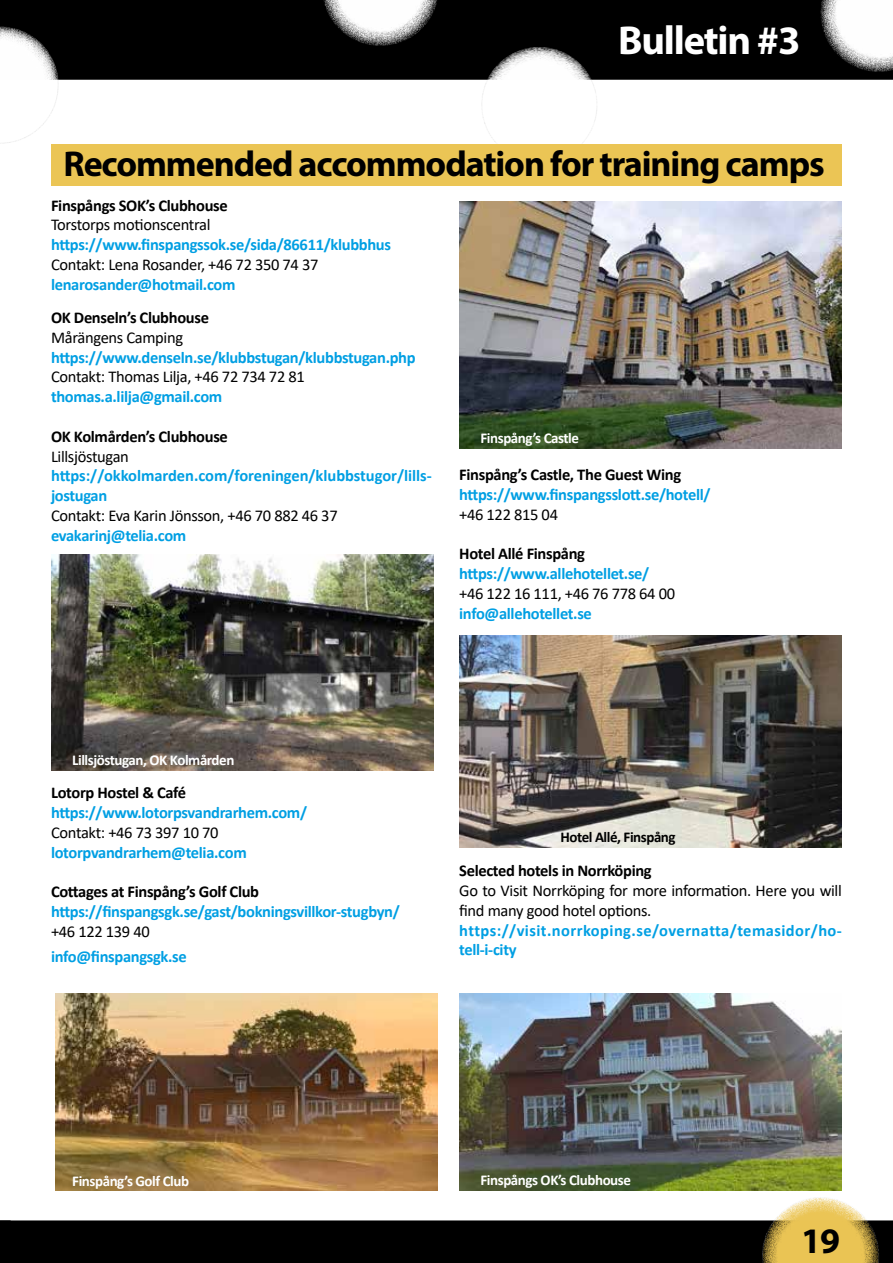
<style>
.page{position:relative;width:893px;height:1263px;background:#fff}
.page>*{position:absolute;margin:0;border:0;box-sizing:border-box;transform-origin:0 0}
.t1{font:700 40.5px "Myriad Pro";letter-spacing:-.03em;color:#fff}
.t2{font:700 36px "Myriad Pro";letter-spacing:-.03em;color:#000}
.t3{font:700 16.5px/19.8px "Calibri";letter-spacing:-.02em;color:#009fe3}
.t4{font:16.5px/19.8px "Calibri";letter-spacing:-.02em;color:#000}
.t5{font:700 16.5px "Calibri";letter-spacing:-.02em;color:#000}
.t6{font:700 16.5px/19.8px "Calibri";letter-spacing:.025em;color:#009fe3}
.t7{font:700 15px "Calibri";letter-spacing:-.03em;color:#fff}
.t8{font:700 15px "Calibri";letter-spacing:-.03em;color:#000}
</style>
<div class="page">
<div style="left:0;top:0;width:893px;height:80px;background:#000"></div>
<svg style="left:821px;top:0;width:72px;height:72px"></svg>
<svg style="left:322px;top:0;width:117px;height:46px"></svg>
<svg style="left:0;top:1197px;width:893px;height:66px"></svg>
<svg style="left:0;top:27px;width:58px;height:116px"></svg>
<div style="left:482px;top:47px;width:115px;height:116px;background:#fff;border-radius:50%"></div>
<img style="left:55px;top:994px;width:383px;height:197px">
<div style="left:51px;top:145px;width:791px;height:41px;background:#ebc555"></div>
<img style="left:459px;top:202px;width:383px;height:247px">
<img style="left:459px;top:636px;width:383px;height:211px">
<img style="left:51px;top:554px;width:383px;height:217px">
<img style="left:459px;top:994px;width:383px;height:197px">
<h1 class="t1" style="left:618px;top:14px;width:184px">Bulletin #3</h1>
<h2 class="t2" style="left:63px;top:140px;width:763px">Recommended accommodation for training camps</h2>
<p class="t5" style="left:51px;top:193px;width:178px">Finspångs SOK’s Clubhouse</p>
<p class="t4" style="left:51px;top:215px;width:161px">Torstorps motionscentral</p>
<p class="t3" style="left:51px;top:235px;width:342px">https://www.finspangssok.se/sida/86611/klubbhus</p>
<p class="t4" style="left:51px;top:254px;width:269px">Contakt: Lena Rosander, +46 72 350 74 37</p>
<p class="t3" style="left:51px;top:274px;width:186px">lenarosander@hotmail.com</p>
<p class="t5" style="left:51px;top:306px;width:159px">OK Denseln’s Clubhouse</p>
<p class="t4" style="left:51px;top:327px;width:134px">Mårängens Camping</p>
<p class="t3" style="left:51px;top:347px;width:366px">https://www.denseln.se/klubbstugan/klubbstugan.php</p>
<p class="t4" style="left:51px;top:367px;width:255px">Contakt: Thomas Lilja, +46 72 734 72 81</p>
<p class="t3" style="left:51px;top:387px;width:173px">thomas.a.lilja@gmail.com</p>
<p class="t5" style="left:51px;top:425px;width:178px">OK Kolmården’s Clubhouse</p>
<p class="t4" style="left:51px;top:446px;width:79px">Lillsjöstugan</p>
<p class="t3" style="left:51px;top:466px;width:382px">https://okkolmarden.com/foreningen/klubbstugor/lills&shy;jostugan</p>
<p class="t4" style="left:51px;top:505px;width:288px">Contakt: Eva Karin Jönsson, +46 70 882 46 37</p>
<p class="t3" style="left:51px;top:525px;width:137px">evakarinj@telia.com</p>
<p class="t7" style="left:480px;top:427px;width:100px">Finspång’s Castle</p>
<p class="t5" style="left:459px;top:463px;width:224px">Finspång’s Castle, The Guest Wing</p>
<p class="t3" style="left:459px;top:484px;width:253px">https://www.finspangsslott.se/hotell/</p>
<p class="t4" style="left:459px;top:504px;width:100px">+46 122 815 04</p>
<p class="t5" style="left:459px;top:542px;width:127px">Hotel Allé Finspång</p>
<p class="t3" style="left:459px;top:563px;width:192px">https://www.allehotellet.se/</p>
<p class="t4" style="left:459px;top:583px;width:217px">+46 122 16 111, +46 76 778 64 00</p>
<p class="t3" style="left:459px;top:603px;width:134px">info@allehotellet.se</p>
<p class="t7" style="left:72px;top:749px;width:164px">Lillsjöstugan, OK Kolmården</p>
<p class="t5" style="left:51px;top:781px;width:137px">Lotorp Hostel &amp; Café</p>
<p class="t3" style="left:51px;top:802px;width:258px">https://www.lotorpsvandrarhem.com/</p>
<p class="t4" style="left:51px;top:822px;width:169px">Contakt: +46 73 397 10 70</p>
<p class="t3" style="left:51px;top:842px;width:197px">lotorpvandrarhem@telia.com</p>
<p class="t5" style="left:51px;top:880px;width:210px">Cottages at Finspång’s Golf Club</p>
<p class="t3" style="left:51px;top:901px;width:350px">https://finspangsgk.se/gast/bokningsvillkor-stugbyn/</p>
<p class="t4" style="left:51px;top:921px;width:100px">+46 122 139 40</p>
<p class="t3" style="left:51px;top:946px;width:137px">info@finspangsgk.se</p>
<p class="t8" style="left:560px;top:826px;width:117px">Hotel Allé, Finspång</p>
<p class="t5" style="left:459px;top:859px;width:194px">Selected hotels in Norrköping</p>
<p class="t4" style="left:459px;top:880px;width:384px">Go to Visit Norrköping for more information. Here you will find many good hotel options.</p>
<p class="t6" style="left:459px;top:920px;width:384px">https://visit.norrkoping.se/overnatta/temasidor/ho&shy;tell-i-city</p>
<p class="t7" style="left:72px;top:1167px;width:119px">Finspångs Golfklubb</p>
<p class="t7" style="left:72px;top:1170px;width:118px">Finspång’s Golf Club</p>
<p class="t7" style="left:480px;top:1169px;width:152px">Finspångs OK’s Clubhouse</p>
<h2 class="t2" style="left:801px;top:1217px;width:40px">19</h2>
</div>
